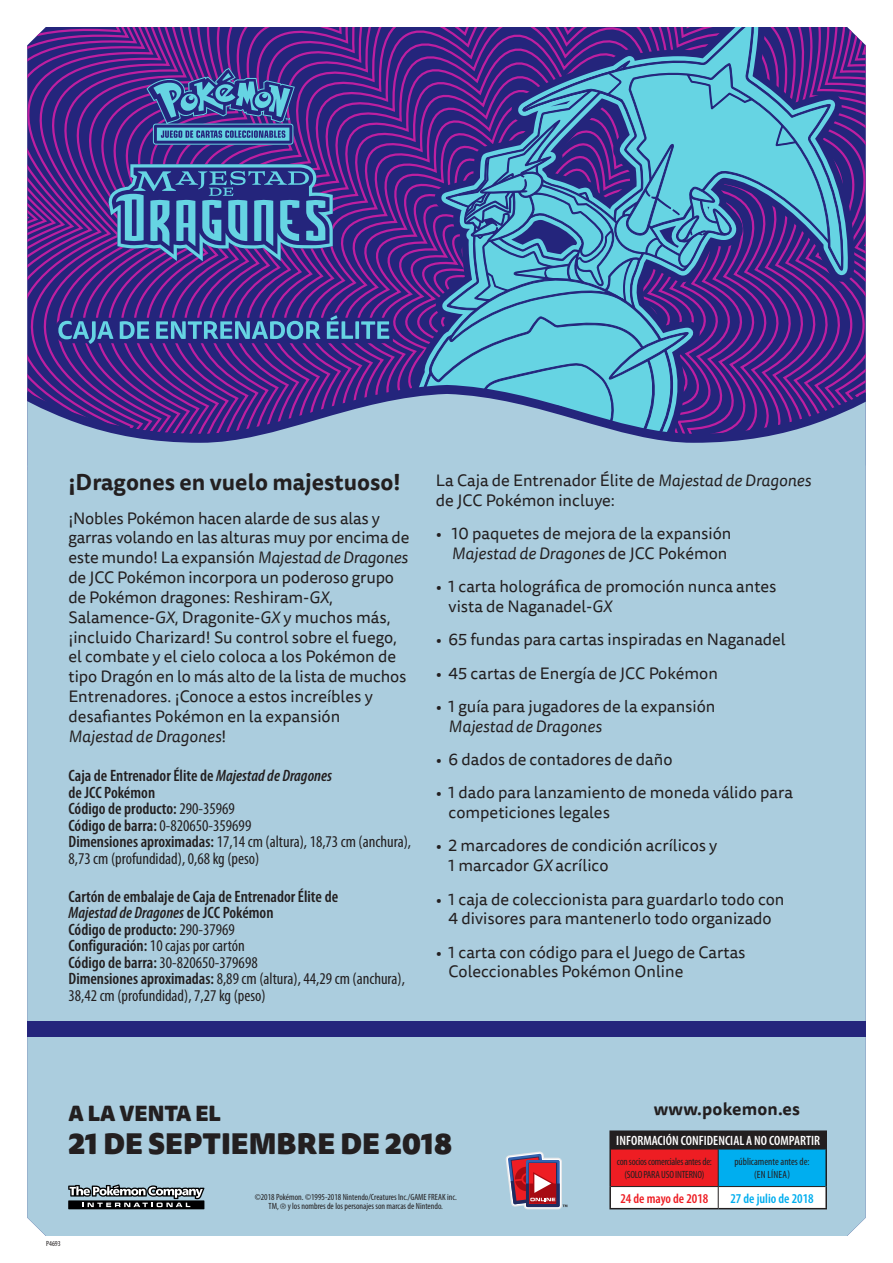
<style>
.page{position:relative;width:893px;height:1263px;background:#fff}
.page>*{position:absolute;margin:0;border:0;box-sizing:border-box;transform-origin:0 0}
.t1{font:900 28.5px "Tisa Sans Pro";color:#231f20}
.t2{font:700 22.5px "Tisa Sans Pro";color:#231f20}
.t3{font:900 21px "Tisa Sans Pro";color:#231f20}
.t4{font:700 17.1px "Tisa Sans Pro";letter-spacing:.01em;color:#231f20}
.t5{font:16.5px/19.8px "Tisa Sans Pro";color:#231f20}
.t6{font:600 condensed 16.5px/16.5px "Myriad Pro";color:#231f20}
.t7{font:italic 16.5px "Tisa Sans Pro";color:#231f20}
.t8{font:600 condensed 13.5px "Myriad Pro";color:#fff}
.t9{font:600 condensed 13.5px "Myriad Pro";color:#00aeef}
.t10{font:600 condensed 13.5px "Myriad Pro";color:#ee1d23}
.t11{font:condensed 10.5px/12.6px "Myriad Pro";letter-spacing:-.02em;color:#231f20;text-align:center}
.t12{font:condensed 10.5px/12.6px "Myriad Pro";color:#231f20;text-align:center}
.t13{font:condensed 9px/9.8px "Myriad Pro";color:#231f20;text-align:center}
.t14{font:condensed 7.5px "Myriad Pro";color:#231f20}
.s1{font-style:italic}
.s2{font-weight:400}
.s3{font-family:"Helvetica";font-weight:300;font-stretch:normal;font-size:7.5px}
</style>
<div class="page">
<svg style="left:27px;top:27px;width:839px;height:342px;background:#512688"></svg>
<svg style="left:257px;top:27px;width:592px;height:342px;background:#462685"></svg>
<svg style="left:521px;top:27px;width:323px;height:245px;background:#493f92"></svg>
<div style="left:27px;top:378px;width:839px;height:858px;background:#abcdde"></div>
<div style="left:27px;top:1021px;width:839px;height:15px;background:#24257c"></div>
<svg style="left:50px;top:59px;width:780px;height:412px;background:#5462a4"></svg>
<svg style="left:506px;top:1151px;width:61px;height:58px;background:#a96c80"></svg>
<div style="left:610px;top:1131px;width:216px;height:18px;background:#231f20"></div>
<div style="left:610px;top:1149px;width:108px;height:37px;background:#ee1d23"></div>
<div style="left:718px;top:1149px;width:108px;height:37px;background:#00aeef"></div>
<hr style="left:825px;top:1186px;width:2px;height:22px;background:#231f20">
<hr style="left:718px;top:1208px;width:109px;height:1px;background:#231f20">
<hr style="left:609px;top:1130px;width:109px;height:2px;background:#231f20">
<svg style="left:609px;top:1132px;width:1px;height:17px"></svg>
<hr style="left:718px;top:1130px;width:109px;height:2px;background:#231f20">
<svg style="left:826px;top:1132px;width:1px;height:17px"></svg>
<hr style="left:609px;top:1149px;width:2px;height:37px;background:#231f20">
<hr style="left:825px;top:1149px;width:2px;height:37px;background:#231f20">
<hr style="left:611px;top:1149px;width:107px;height:1px;background:#231f20">
<hr style="left:718px;top:1149px;width:107px;height:1px;background:#231f20">
<hr style="left:718px;top:1149px;width:1px;height:37px;background:#231f20">
<svg style="left:611px;top:1186px;width:215px;height:23px"></svg>
<hr style="left:609px;top:1186px;width:2px;height:22px;background:#231f20">
<hr style="left:609px;top:1208px;width:109px;height:1px;background:#231f20">
<svg style="left:68px;top:1200px;width:136px;height:9px"></svg>
<svg style="left:68px;top:1184px;width:137px;height:23px;background:#737d83"></svg>
<h2 class="t2" style="left:68px;top:466px;width:334px">¡Dragones en vuelo majestuoso!</h2>
<p class="t5" style="left:68px;top:508px;width:342px">¡Nobles Pokémon hacen alarde de sus alas y garras volando en las alturas muy por encima de este mundo! La expansión <span class="s1">Majestad de Dragones </span>de JCC Pokémon incorpora un poderoso grupo de Pokémon dragones: Reshiram-<span class="s1">GX</span>, Salamence-<span class="s1">GX</span>, Dragonite-<span class="s1">GX</span> y muchos más, ¡incluido Charizard! Su control sobre el fuego, el combate y el cielo coloca a los Pokémon de tipo Dragón en lo más alto de la lista de muchos Entrenadores. ¡Conoce a estos increíbles y desafiantes Pokémon en la expansión<br><span class="s1">Majestad de Dragones</span>!</p>
<p class="t6" style="left:68px;top:768px;width:344px">Caja de Entrenador Élite de <span class="s1">Majestad de Dragones<br></span>de JCC Pokémon<br>Código de producto: <span class="s2">290-35969<br></span>Código de barra: <span class="s2">0-820650-359699<br></span>Dimensiones aproximadas: <span class="s2">17,14 cm (altura), 18,73 cm (anchura), 8,73 cm (profundidad), 0,68 kg (peso)</span></p>
<p class="t6" style="left:68px;top:888px;width:338px">Cartón de embalaje de Caja de Entrenador Élite de<br><span class="s1">Majestad de Dragones</span> de JCC Pokémon<br>Código de producto: <span class="s2">290-37969<br></span>Configuración: <span class="s2">10 cajas por cartón<br></span>Código de barra: <span class="s2">30-820650-379698<br></span>Dimensiones aproximadas: <span class="s2">8,89 cm (altura), 44,29 cm (anchura), 38,42 cm (profundidad), 7,27 kg (peso)</span></p>
<p class="t5" style="left:436px;top:471px;width:377px">La Caja de Entrenador Élite de <span class="s1">Majestad de Dragones </span>de JCC Pokémon incluye:</p>
<p class="t5" style="left:436px;top:524px;width:297px;text-align:right">• 10 paquetes de mejora de la expansión<br><span class="s1">Majestad de Dragones</span> de JCC Pokémon</p>
<p class="t5" style="left:449px;top:577px;width:329px;text-indent:-13px">• 1 carta holográfica de promoción nunca antes vista de Naganadel-<span class="s1">GX</span></p>
<p class="t5" style="left:436px;top:630px;width:351px">• 65 fundas para cartas inspiradas en Naganadel</p>
<p class="t5" style="left:436px;top:663px;width:284px">• 45 cartas de Energía de JCC Pokémon</p>
<p class="t5" style="left:436px;top:697px;width:281px">• 1 guía para jugadores de la expansión</p>
<p class="t7" style="left:449px;top:715px;width:155px">Majestad de Dragones</p>
<p class="t5" style="left:436px;top:750px;width:238px">• 6 dados de contadores de daño</p>
<p class="t5" style="left:449px;top:783px;width:346px;text-indent:-13px">• 1 dado para lanzamiento de moneda válido para competiciones legales</p>
<p class="t5" style="left:449px;top:836px;width:270px;text-indent:-13px">• 2 marcadores de condición acrílicos y<br>1 marcador <span class="s1">GX</span> acrílico</p>
<p class="t5" style="left:436px;top:889px;width:350px;text-align:center">• 1 caja de coleccionista para guardarlo todo con<br>4 divisores para mantenerlo todo organizado</p>
<p class="t5" style="left:449px;top:942px;width:298px;text-indent:-13px">• 1 carta con código para el Juego de Cartas<br>Coleccionables Pokémon Online</p>
<p class="t3" style="left:69px;top:1097px;width:154px">A LA VENTA EL</p>
<h1 class="t1" style="left:68px;top:1121px;width:386px">21 DE SEPTIEMBRE DE 2018</h1>
<p class="t14" style="left:46px;top:1240px;width:16px">P4693</p>
<p class="t13" style="left:255px;top:1192px;width:204px">©2018 Pokémon. ©1995-2018 Nintendo/Creatures Inc./GAME FREAK inc.<br>TM, <span class="s3">®</span> y los nombres de los personajes son marcas de Nintendo.</p>
<p class="t4" style="left:654px;top:1096px;width:148px">www.pokemon.es</p>
<p class="t8" style="left:616px;top:1133px;width:205px">INFORMACIÓN CONFIDENCIAL A NO COMPARTIR</p>
<p class="t11" style="left:617px;top:1156px;width:97px">con socios comerciales antes de: (SOLO PARA USO INTERNO)</p>
<p class="t12" style="left:734px;top:1156px;width:77px">públicamente antes de: (EN LÍNEA)</p>
<p class="t10" style="left:620px;top:1190px;width:90px">24 de mayo de 2018</p>
<p class="t9" style="left:730px;top:1190px;width:85px">27 de julio de 2018</p>
</div>
